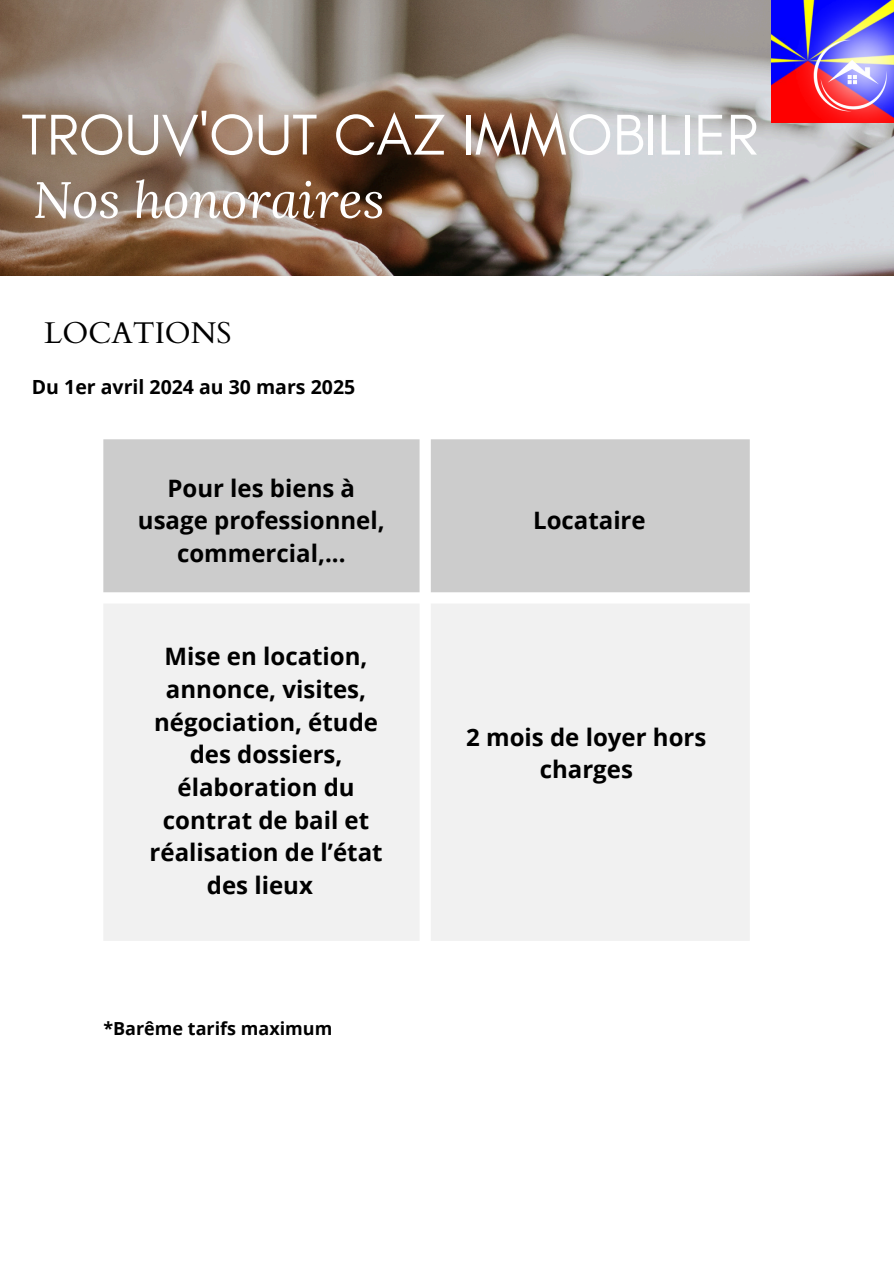
<style>
.page{position:relative;width:894px;height:1264px;background:#fff}
.page>*{position:absolute;margin:0;border:0;box-sizing:border-box;transform-origin:0 0}
.t1{font:58.5px "Glacial Indifference";color:#fff}
.t2{font:italic 51px "Lora";color:#fff}
.t3{font:30px "Cardo";color:#000}
.t4{font:700 24px/32.7px "Open Sans";color:#000;text-align:center}
.t5{font:700 19.5px "Open Sans";color:#000}
.t6{font:700 18px "Open Sans";color:#000}
</style>
<div class="page">
<img style="left:0;top:0;width:893px;height:276px">
<img style="left:771px;top:0;width:122px;height:123px">
<div style="left:103px;top:439px;width:646px;height:153px;background:#ccc"></div>
<div style="left:104px;top:604px;width:645px;height:336px;background:#f1f1f1"></div>
<h1 class="t1" style="left:21px;top:99px;width:738px">TROUV'OUT CAZ IMMOBILIER</h1>
<h2 class="t2" style="left:33px;top:165px;width:353px">Nos honoraires</h2>
<h3 class="t3" style="left:44px;top:313px;width:189px">LOCATIONS</h3>
<p class="t5" style="left:32px;top:373px;width:325px">Du 1er avril 2024 au 30 mars 2025</p>
<h4 class="t4" style="left:138px;top:471px;width:248px">Pour les biens à usage professionnel, commercial,...</h4>
<h4 class="t4" style="left:149px;top:639px;width:234px">Mise en location, annonce, visites, négociation, étude des dossiers, élaboration du contrat de bail et réalisation de l’état des lieux</h4>
<h4 class="t6" style="left:103px;top:1015px;width:230px">*Barême tarifs maximum</h4>
<h4 class="t4" style="left:533px;top:503px;width:114px">Locataire</h4>
<p class="t4" style="left:466px;top:720px;width:241px">2 mois de loyer hors charges</p>
</div>
